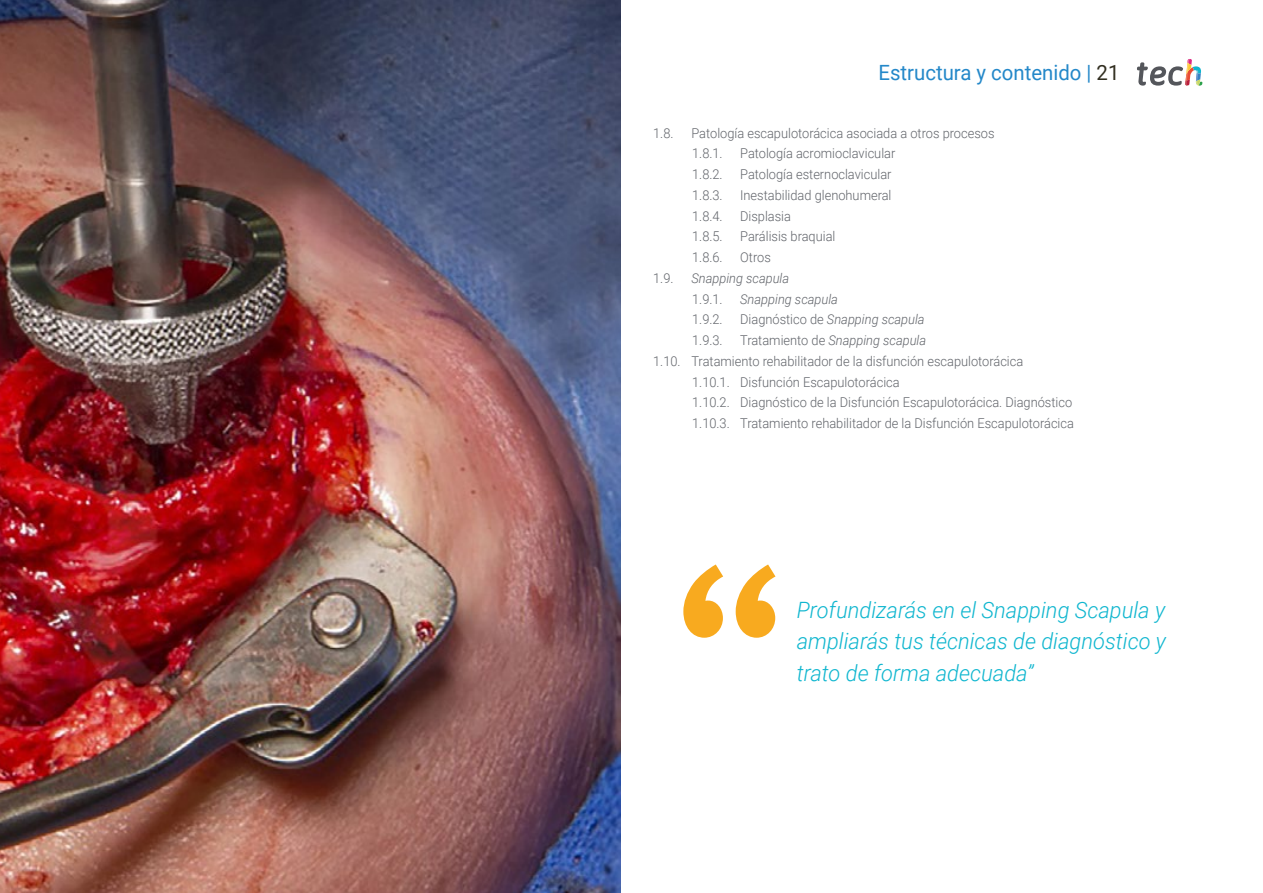
<style>
.page{position:relative;width:1263px;height:893px;background:#fff}
.page>*{position:absolute;margin:0;border:0;box-sizing:border-box;transform-origin:0 0}
.t1{font:italic 300 22.5px/31.5px "Roboto";color:#0fb6cf;text-align:justify}
.t2{font:21px "Roboto";color:#2488c9}
.t3{font:300 13.5px/20.7px "Roboto";color:#61646a;scale:.95 1}
.t4{font:italic 300 13.5px "Roboto";color:#61646a;scale:.95 1}
.s1{color:#312e20}
.s2{font-style:normal}
</style>
<div class="page">
<svg style="left:1137px;top:59px;width:65px;height:27px"></svg>
<svg style="left:683px;top:564px;width:92px;height:74px"></svg>
<img style="left:0;top:0;width:621px;height:893px">
<h2 class="t2" style="left:878px;top:57px;width:242px">Estructura y contenido | <span class="s1">21</span></h2>
<p class="t3" style="left:653px;top:122px;width:23px">1.8.</p>
<p class="t3" style="left:691px;top:122px;width:321px">Patología escapulotorácica asociada a otros procesos<br>1.8.1.</p>
<p class="t3" style="left:740px;top:143px;width:165px">Patología acromioclavicular</p>
<p class="t3" style="left:692px;top:164px;width:34px">1.8.2.</p>
<p class="t3" style="left:740px;top:164px;width:161px">Patología esternoclavicular</p>
<p class="t3" style="left:692px;top:184px;width:34px">1.8.3.</p>
<p class="t3" style="left:740px;top:184px;width:161px">Inestabilidad glenohumeral</p>
<p class="t3" style="left:692px;top:205px;width:34px">1.8.4.</p>
<p class="t3" style="left:740px;top:205px;width:55px">Displasia</p>
<p class="t3" style="left:692px;top:226px;width:34px">1.8.5.</p>
<p class="t3" style="left:740px;top:226px;width:102px">Parálisis braquial</p>
<p class="t3" style="left:692px;top:247px;width:34px">1.8.6.</p>
<p class="t3" style="left:740px;top:247px;width:34px">Otros</p>
<p class="t3" style="left:653px;top:267px;width:23px">1.9.</p>
<p class="t4" style="left:691px;top:269px;width:104px">Snapping scapula</p>
<p class="t3" style="left:692px;top:288px;width:34px">1.9.1.</p>
<p class="t4" style="left:740px;top:289px;width:104px">Snapping scapula</p>
<p class="t3" style="left:692px;top:309px;width:34px">1.9.2.</p>
<p class="t4" style="left:740px;top:310px;width:196px"><span class="s2">Diagnóstico de</span> Snapping scapula</p>
<p class="t3" style="left:692px;top:330px;width:34px">1.9.3.</p>
<p class="t4" style="left:740px;top:331px;width:197px"><span class="s2">Tratamiento de</span> Snapping scapula</p>
<p class="t3" style="left:653px;top:350px;width:391px">1.10. Tratamiento rehabilitador de la disfunción escapulotorácica</p>
<p class="t3" style="left:692px;top:371px;width:220px">1.10.1. Disfunción Escapulotorácica</p>
<p class="t3" style="left:692px;top:392px;width:402px">1.10.2. Diagnóstico de la Disfunción Escapulotorácica. Diagnóstico</p>
<p class="t3" style="left:692px;top:413px;width:403px">1.10.3. Tratamiento rehabilitador de la Disfunción Escapulotorácica</p>
<h1 class="t1" style="left:797px;top:593px;width:371px">Profundizarás en el Snapping Scapula y ampliarás tus técnicas de diagnóstico y trato de forma adecuada”</h1>
</div>
